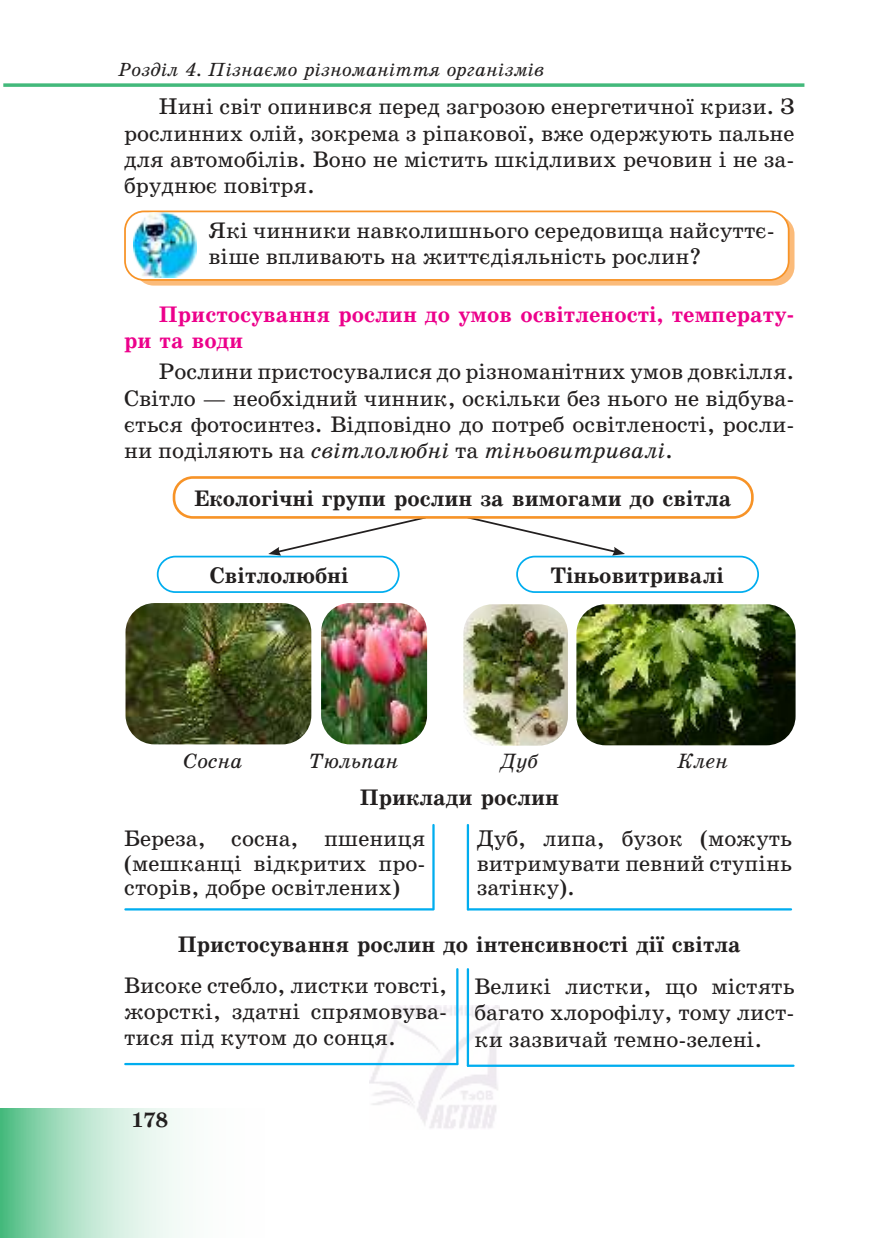
<style>
.page{position:relative;width:869px;height:1241px;background:#fff}
.page>*{position:absolute;margin:0;border:0;box-sizing:border-box;transform-origin:0 0}
.t1{font:22.75px/26.2px "School Book AC";color:#221f1f;text-align:justify}
.t2{font:700 22.75px "School Book AC";color:#221f1f}
.t3{font:700 22.75px/26.2px "School Book AC";color:#ec008b}
.t4{font:italic 21px "School Book AC";letter-spacing:-.01em;color:#221f1f}
.t5{font:700 21px "School Book AC";color:#221f1f}
.t6{font:italic 19.25px "School Book AC";color:#221f1f}
.s1{font-style:italic}
</style>
<div class="page">
<img style="left:369px;top:1005px;width:130px;height:123px">
<svg style="left:0;top:1108px;width:183px;height:129px;background:#b5e3cb"></svg>
<svg style="left:3px;top:83px;width:801px;height:4px;background:#59c18b"></svg>
<div style="left:135px;top:215px;width:659px;height:70px;background:#fbbb7a;border-radius:19px"></div>
<div style="left:125px;top:211px;width:663px;height:69px;background:#fff;border-radius:19px"></div>
<div style="left:124px;top:210px;width:665px;height:71px;border:2px solid #f79327;border-radius:19px"></div>
<img style="left:133px;top:212px;width:63px;height:65px">
<div style="left:157px;top:555px;width:242px;height:38px;border:2px solid #00adef;border-radius:18px"></div>
<div style="left:516px;top:555px;width:242px;height:38px;border:2px solid #00adef;border-radius:18px"></div>
<svg style="left:268px;top:518px;width:159px;height:37px"></svg>
<svg style="left:465px;top:518px;width:159px;height:37px"></svg>
<div style="left:173px;top:476px;width:580px;height:42px;border:3px solid #f79327;border-radius:19px"></div>
<img style="left:125px;top:603px;width:186px;height:141px">
<img style="left:321px;top:603px;width:106px;height:141px">
<img style="left:463px;top:604px;width:104px;height:141px">
<img style="left:576px;top:604px;width:219px;height:141px">
<hr style="left:125px;top:908px;width:307px;height:2px;background:#00adef">
<hr style="left:432px;top:824px;width:2px;height:85px;background:#00adef">
<hr style="left:467px;top:908px;width:323px;height:2px;background:#00adef">
<hr style="left:466px;top:824px;width:3px;height:85px;background:#00adef">
<hr style="left:125px;top:1062px;width:332px;height:2px;background:#00adef">
<hr style="left:456px;top:969px;width:2px;height:94px;background:#00adef">
<hr style="left:467px;top:1064px;width:326px;height:2px;background:#00adef">
<hr style="left:466px;top:969px;width:3px;height:96px;background:#00adef">
<p class="t6" style="left:118px;top:59px;width:427px">Розділ 4. Пізнаємо різноманіття організмів</p>
<p class="t1" style="left:124px;top:93px;width:671px;text-indent:35px">Нині світ опинився перед загрозою енергетичної кризи. З рослинних олій, зокрема з ріпакової, вже одержують пальне для автомобілів. Воно не містить шкідливих речовин і не за&shy;бруднює повітря.</p>
<p class="t1" style="left:208px;top:217px;width:567px">Які чинники навколишнього середовища найсуттє&shy;віше впливають на життєдіяльність рослин?</p>
<p class="t3" style="left:124px;top:301px;width:671px;text-indent:35px">Пристосування рослин до умов освітленості, температу&shy;ри та води</p>
<p class="t1" style="left:124px;top:358px;width:671px;text-indent:35px">Рослини пристосувалися до різноманітних умов довкілля.<br>Світло — необхідний чинник, оскільки без нього не відбува&shy;ється фотосинтез. Відповідно до потреб освітленості, росли&shy;ни поділяють на <span class="s1">світлолюбні</span> та <span class="s1">тіньовитривалі</span>.</p>
<p class="t2" style="left:194px;top:486px;width:538px">Екологічні групи рослин за вимогами до світла</p>
<p class="t2" style="left:210px;top:563px;width:140px">Світлолюбні</p>
<p class="t2" style="left:550px;top:563px;width:174px">Тіньовитривалі</p>
<p class="t4" style="left:183px;top:749px;width:60px">Сосна</p>
<p class="t4" style="left:308px;top:749px;width:91px">Тюльпан</p>
<p class="t2" style="left:359px;top:785px;width:201px">Приклади рослин</p>
<p class="t4" style="left:500px;top:749px;width:39px">Дуб</p>
<p class="t4" style="left:677px;top:749px;width:52px">Клен</p>
<p class="t1" style="left:124px;top:826px;width:302px;line-height:24.5px">Береза, сосна, пшениця (мешканці відкритих про&shy;сторів, добре освітлених)</p>
<p class="t1" style="left:476px;top:826px;width:317px;line-height:24.5px">Дуб, липа, бузок (можуть витримувати певний ступінь затінку).</p>
<p class="t2" style="left:178px;top:931px;width:564px">Пристосування рослин до інтенсивності дії світла</p>
<p class="t1" style="left:474px;top:973px;width:321px">Великі листки, що містять багато хлорофілу, тому лист&shy;ки зазвичай темно-зелені.</p>
<p class="t1" style="left:124px;top:971px;width:324px">Високе стебло, листки товсті, жорсткі, здатні спрямовува&shy;тися під кутом до сонця.</p>
<p class="t5" style="left:131px;top:1108px;width:38px">178</p>
</div>
